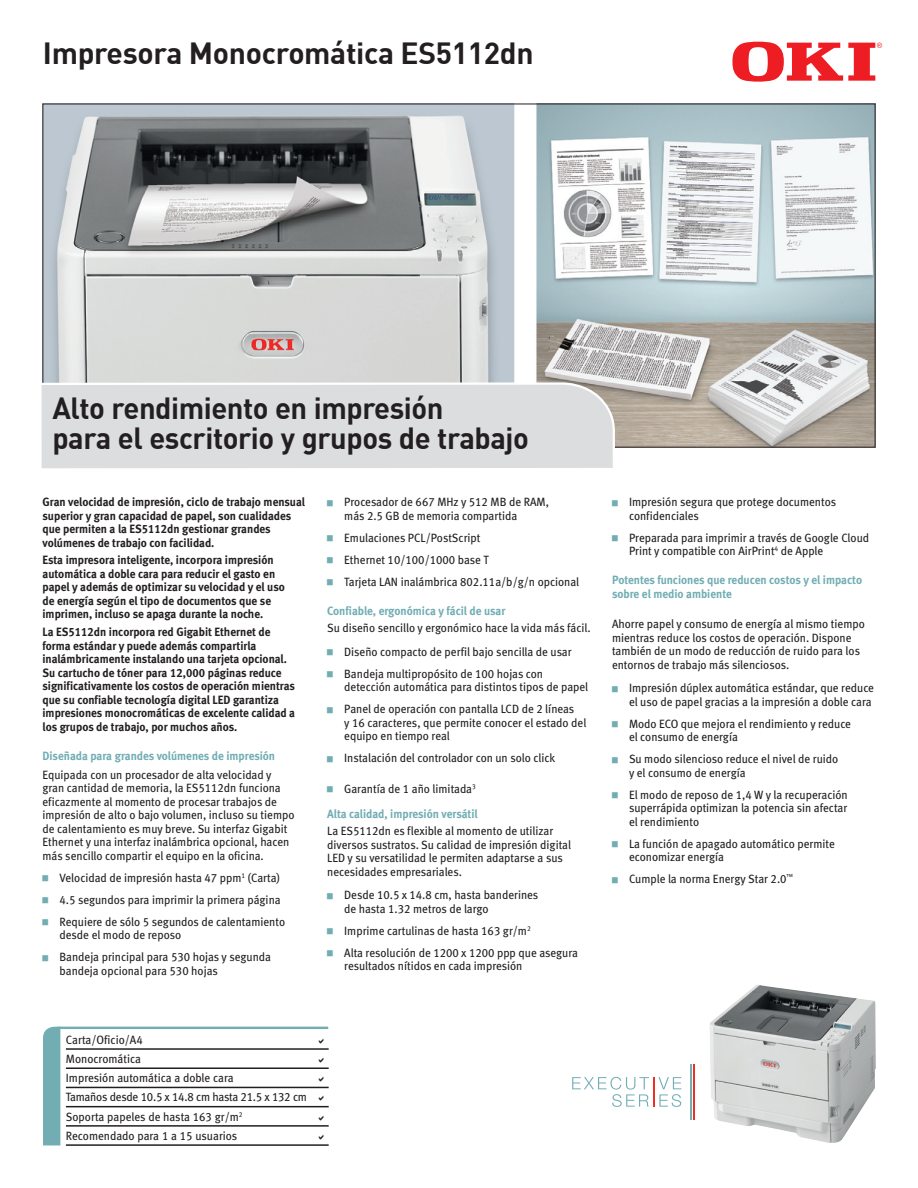
<style>
.page{position:relative;width:918px;height:1188px;background:#fff}
.page>*{position:absolute;margin:0;border:0;box-sizing:border-box;transform-origin:0 0}
.t1{font:700 30px/30px "DIN";letter-spacing:-.015em;color:#231f20}
.t2{font:12px/13.5px "Meta Book LF";color:#231f20;scale:.95 1}
.t3{font:12px/13.5px "Meta Bold LF";color:#231f20;scale:.95 1}
.t4{font:12px/13.5px "Meta Bold LF";color:#71adb3;scale:.95 1}
</style>
<div class="page">
<img style="left:45px;top:106px;width:828px;height:340px">
<svg style="left:732px;top:42px;width:150px;height:40px"></svg>
<div style="left:41px;top:381px;width:576px;height:87px;background:#dcdddf"></div>
<svg style="left:572px;top:1064px;width:123px;height:56px"></svg>
<img style="left:710px;top:985px;width:166px;height:158px">
<hr style="left:66px;top:1048px;width:263px;height:2px;background:#231f20">
<hr style="left:66px;top:1067px;width:263px;height:2px;background:#231f20">
<hr style="left:66px;top:1087px;width:263px;height:1px;background:#231f20">
<hr style="left:66px;top:1106px;width:263px;height:1px;background:#231f20">
<hr style="left:66px;top:1125px;width:263px;height:2px;background:#231f20">
<hr style="left:66px;top:1144px;width:263px;height:2px;background:#231f20">
<hr style="left:57px;top:1027px;width:271px;height:2px;background:#71adb3">
<div style="left:43px;top:1027px;width:17px;height:118px;background:#71adb3"></div>
<h1 class="t1" style="left:43px;top:37px;width:492px">Impresora Monocromática ES5112dn</h1>
<h1 class="t1" style="left:52px;top:392px;width:478px">Alto rendimiento en impresión<br>para el escritorio y grupos de trabajo</h1>
<p class="t3" style="left:43px;top:495px;width:278px">Gran velocidad de impresión, ciclo de trabajo mensual superior y gran capacidad de papel, son cualidades que permiten a la ES5112dn gestionar grandes volúmenes de trabajo con facilidad.</p>
<p class="t3" style="left:43px;top:553px;width:257px">Esta impresora inteligente, incorpora impresión automática a doble cara para reducir el gasto en papel y además de optimizar su velocidad y el uso de energía según el tipo de documentos que se imprimen, incluso se apaga durante la noche.</p>
<p class="t3" style="left:43px;top:625px;width:267px">La ES5112dn incorpora red Gigabit Ethernet de forma estándar y puede además compartirla inalámbricamente instalando una tarjeta opcional.<br>Su cartucho de tóner para 12,000 páginas reduce significativamente los costos de operación mientras que su confiable tecnología digital LED garantiza impresiones monocromáticas de excelente calidad a los grupos de trabajo, por muchos años.</p>
<p class="t4" style="left:43px;top:748px;width:246px">Diseñada para grandes volúmenes de impresión</p>
<p class="t2" style="left:43px;top:768px;width:267px">Equipada con un procesador de alta velocidad y gran cantidad de memoria, la ES5112dn funciona eficazmente al momento de procesar trabajos de impresión de alto o bajo volumen, incluso su tiempo de calentamiento es muy breve. Su interfaz Gigabit Ethernet y una interfaz inalámbrica opcional, hacen más sencillo compartir el equipo en la oficina.</p>
<p class="t2" style="left:60px;top:866px;width:239px;line-height:22px">Velocidad de impresión hasta 47 ppm<sup>1</sup> (Carta)<br>4.5 segundos para imprimir la primera página<br>Requiere de sólo 5 segundos de calentamiento</p>
<p class="t2" style="left:60px;top:924px;width:224px;line-height:22px">desde el modo de reposo<br>Bandeja principal para 530 hojas y segunda</p>
<p class="t2" style="left:60px;top:964px;width:168px">bandeja opcional para 530 hojas</p>
<p class="t2" style="left:344px;top:495px;width:217px">Procesador de 667 MHz y 512 MB de RAM, más 2.5 GB de memoria compartida</p>
<p class="t2" style="left:344px;top:526px;width:249px;line-height:22px">Emulaciones PCL/PostScript<br>Ethernet 10/100/1000 base T<br>Tarjeta LAN inalámbrica 802.11a/b/g/n opcional</p>
<p class="t4" style="left:327px;top:603px;width:189px">Confiable, ergonómica y fácil de usar</p>
<p class="t2" style="left:327px;top:616px;width:279px;line-height:23.5px;text-align:center">Su diseño sencillo y ergonómico hace la vida más fácil.<br>Diseño compacto de perfil bajo sencilla de usar</p>
<p class="t2" style="left:344px;top:667px;width:258px">Bandeja multipropósito de 100 hojas con detección automática para distintos tipos de papel</p>
<p class="t2" style="left:344px;top:702px;width:256px">Panel de operación con pantalla LCD de 2 líneas<br>y 16 caracteres, que permite conocer el estado del equipo en tiempo real</p>
<p class="t2" style="left:344px;top:751px;width:224px">Instalación del controlador con un solo click</p>
<p class="t2" style="left:344px;top:782px;width:140px">Garantía de 1 año limitada<sup>3</sup></p>
<p class="t4" style="left:327px;top:806px;width:160px">Alta calidad, impresión versátil</p>
<p class="t2" style="left:327px;top:824px;width:258px">La ES5112dn es flexible al momento de utilizar diversos sustratos. Su calidad de impresión digital LED y su versatilidad le permiten adaptarse a sus necesidades empresariales.</p>
<p class="t2" style="left:344px;top:888px;width:206px">Desde 10.5 x 14.8 cm, hasta banderines de hasta 1.32 metros de largo</p>
<p class="t2" style="left:344px;top:919px;width:248px;line-height:22px">Imprime cartulinas de hasta 163 gr/m<sup>2<br></sup>Alta resolución de 1200 x 1200 ppp que asegura</p>
<p class="t2" style="left:344px;top:959px;width:189px">resultados nítidos en cada impresión</p>
<p class="t2" style="left:629px;top:495px;width:220px">Impresión segura que protege documentos confidenciales</p>
<p class="t2" style="left:629px;top:530px;width:254px">Preparada para imprimir a través de Google Cloud<br>Print y compatible con AirPrint<sup>4</sup> de Apple</p>
<p class="t4" style="left:612px;top:573px;width:265px">Potentes funciones que reducen costos y el impacto sobre el medio ambiente</p>
<p class="t2" style="left:612px;top:617px;width:268px">Ahorre papel y consumo de energía al mismo tiempo mientras reduce los costos de operación. Dispone también de un modo de reducción de ruido para los entornos de trabajo más silenciosos.</p>
<p class="t2" style="left:629px;top:681px;width:260px">Impresión dúplex automática estándar, que reduce el uso de papel gracias a la impresión a doble cara</p>
<p class="t2" style="left:629px;top:716px;width:235px">Modo ECO que mejora el rendimiento y reduce el consumo de energía</p>
<p class="t2" style="left:629px;top:752px;width:222px">Su modo silencioso reduce el nivel de ruido y el consumo de energía</p>
<p class="t2" style="left:629px;top:787px;width:232px;text-align:justify">El modo de reposo de 1,4 W y la recuperación superrápida optimizan la potencia sin afectar el rendimiento</p>
<p class="t2" style="left:629px;top:836px;width:218px">La función de apagado automático permite economizar energía</p>
<p class="t2" style="left:629px;top:872px;width:174px">Cumple la norma Energy Star 2.0<sup>™</sup></p>
<p class="t2" style="left:66px;top:1030px;width:255px;line-height:19.2px">Carta/Oficio/A4<br>Monocromática<br>Impresión automática a doble cara<br>Tamaños desde 10.5 x 14.8 cm hasta 21.5 x 132 cm<br>Soporta papeles de hasta 163 gr/m<sup>2<br></sup>Recomendado para 1 a 15 usuarios</p>
</div>
